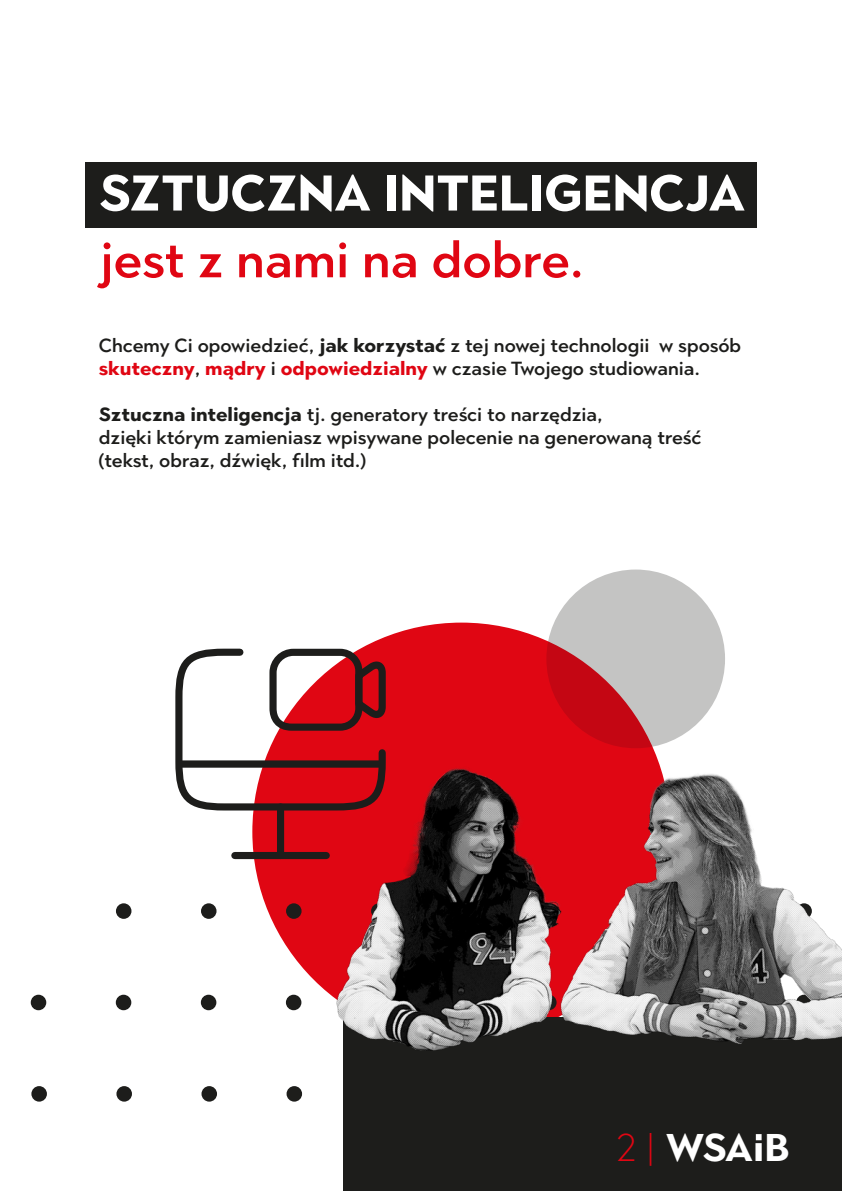
<style>
.page{position:relative;width:842px;height:1191px;background:#fff}
.page>*{position:absolute;margin:0;border:0;box-sizing:border-box;transform-origin:0 0}
.t1{font:700 50px "Town 80 Text";color:#fff}
.t2{font:500 50px "Town 80 Text";color:#e00613}
.t3{font:700 38.6px "Town 10 Display";letter-spacing:-.02em;color:#fff}
.t4{font:500 19px/23px "Town 80 Text";color:#1d1d1b}
.s1{font-weight:700}
.s2{font-weight:700;color:#e00613}
.s3{font-weight:300;color:#e00613}
</style>
<div class="page">
<div style="left:85px;top:163px;width:672px;height:65px;background:#1d1d1b"></div>
<div style="left:252px;top:622px;width:418px;height:418px;background:#e00613;border-radius:50%"></div>
<div style="left:201px;top:903px;width:15px;height:16px;background:#1d1d1b;border-radius:50%"></div>
<div style="left:116px;top:903px;width:15px;height:16px;background:#1d1d1b;border-radius:50%"></div>
<div style="left:201px;top:994px;width:15px;height:16px;background:#1d1d1b;border-radius:50%"></div>
<div style="left:116px;top:994px;width:15px;height:16px;background:#1d1d1b;border-radius:50%"></div>
<div style="left:31px;top:994px;width:15px;height:16px;background:#1d1d1b;border-radius:50%"></div>
<div style="left:201px;top:1086px;width:16px;height:15px;background:#1d1d1b;border-radius:50%"></div>
<div style="left:116px;top:1086px;width:16px;height:15px;background:#1d1d1b;border-radius:50%"></div>
<div style="left:31px;top:1086px;width:16px;height:15px;background:#1d1d1b;border-radius:50%"></div>
<div style="left:343px;top:1017px;width:499px;height:174px;background:#1d1d1b"></div>
<img style="left:261px;top:680px;width:581px;height:422px">
<svg style="left:546px;top:569px;width:179px;height:179px;background:#c49a9c"></svg>
<div style="left:277px;top:807px;width:7px;height:48px;background:#1d1d1b"></div>
<div style="left:235px;top:852px;width:91px;height:7px;background:#1d1d1b"></div>
<svg style="left:175px;top:645px;width:214px;height:169px"></svg>
<h1 class="t1" style="left:99px;top:161px;width:648px">SZTUCZNA INTELIGENCJA</h1>
<h1 class="t2" style="left:99px;top:228px;width:487px">jest z nami na dobre.</h1>
<p class="t4" style="left:99px;top:334px;width:644px">Chcemy Ci opowiedzieć, <span class="s1">jak korzystać</span> z tej nowej technologii w sposób <span class="s2">skuteczny</span>, <span class="s2">mądry</span> i <span class="s2">odpowiedzialny</span> w czasie Twojego studiowania.</p>
<p class="t4" style="left:99px;top:403px;width:604px"><span class="s1">Sztuczna inteligencja</span> tj. generatory treści to narzędzia,<br>dzięki którym zamieniasz wpisywane polecenie na generowaną treść (tekst, obraz, dźwięk, film itd.)</p>
<h2 class="t3" style="left:616px;top:1125px;width:175px"><span class="s3">2 |</span> WSAIB</h2>
</div>
